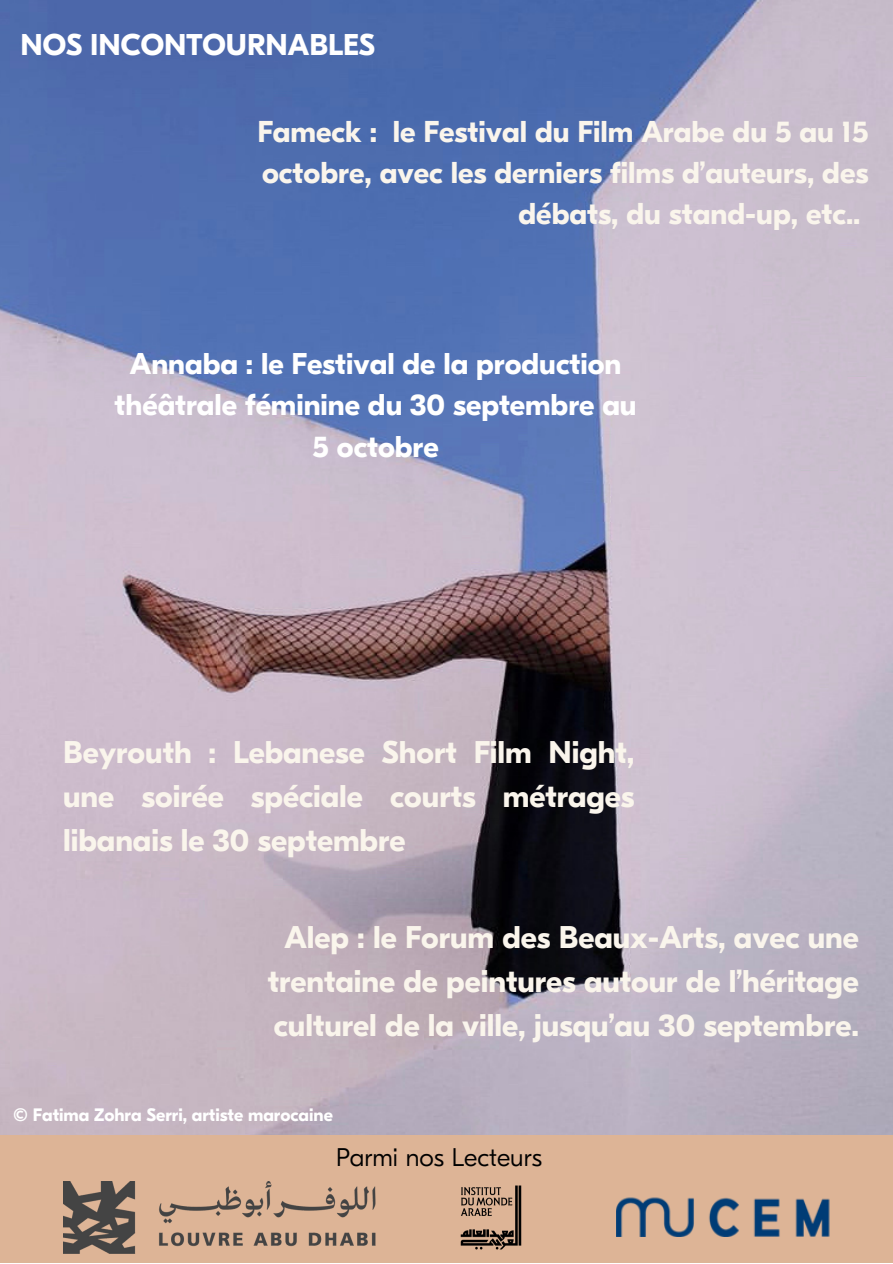
<style>
.page{position:relative;width:893px;height:1264px;background:#fff}
.page>*{position:absolute;margin:0;border:0;box-sizing:border-box;transform-origin:0 0}
.t1{font:700 31.35px/43.8px "GT Eesti Pro Display";color:#faf5ec;text-align:justify}
.t2{font:700 30.15px/41.4px "GT Eesti Pro Display";color:#faf5ec;text-align:right}
.t3{font:700 30px/41.2px "GT Eesti Pro Display";color:#fff;text-align:center}
.t4{font:300 25.5px "GT Eesti Pro Display";color:#000}
.t5{font:700 18px "GT Eesti Pro Display";color:#fff}
</style>
<div class="page">
<div style="left:0;top:1133px;width:892px;height:129px;background:#ddb496"></div>
<img style="left:63px;top:1181px;width:313px;height:72px">
<img style="left:460px;top:1185px;width:62px;height:65px">
<img style="left:616px;top:1197px;width:214px;height:39px">
<img style="left:0;top:0;width:892px;height:1134px">
<p class="t3" style="left:20px;top:25px;width:356px">NOS INCONTOURNABLES</p>
<p class="t2" style="left:257px;top:111px;width:612px">Fameck : le Festival du Film Arabe du 5 au 15 octobre, avec les derniers films d’auteurs, des débats, du stand-up, etc..</p>
<p class="t3" style="left:115px;top:344px;width:523px">Annaba : le Festival de la production théâtrale féminine du 30 septembre au<br>5 octobre</p>
<p class="t1" style="left:63px;top:731px;width:573px">Beyrouth : Lebanese Short Film Night, une soirée spéciale courts métrages libanais le 30 septembre</p>
<p class="t1" style="left:268px;top:915px;width:592px;text-align:center">Alep : le Forum des Beaux-Arts, avec une trentaine de peintures autour de l’héritage culturel de la ville, jusqu’au 30 septembre.</p>
<p class="t5" style="left:13px;top:1104px;width:321px">© Fatima Zohra Serri, artiste marocaine</p>
<p class="t4" style="left:336px;top:1142px;width:207px">Parmi nos Lecteurs</p>
</div>
